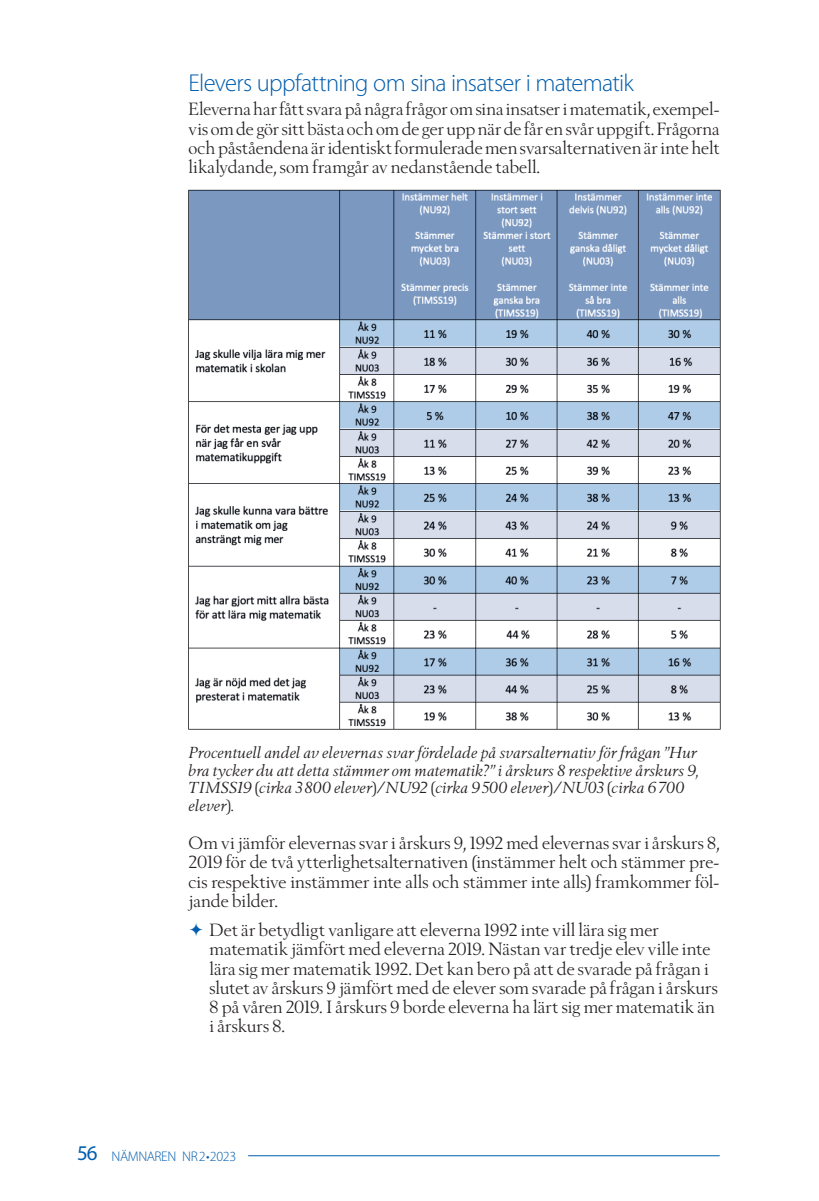
<style>
.page{position:relative;width:819px;height:1201px;background:#fff}
.page>*{position:absolute;margin:0;border:0;box-sizing:border-box;transform-origin:0 0}
.t1{font:300 24.5px "Myriad Pro";letter-spacing:-.03em;color:#015dad}
.t2{font:17.5px/19.2px "Berling Nova Display Pro";color:#231f20;text-align:justify}
.t3{font:italic 15.75px/17.5px "Berling Nova Display Pro";letter-spacing:.005em;color:#231f20}
.t4{font:300 14px "Myriad Pro";letter-spacing:-.03em;color:#015dad}
.s1{font-style:normal}
.s2{font-weight:400;font-size:21px}
</style>
<div class="page">
<hr style="left:248px;top:1155px;width:471px;height:1px;background:#015dad">
<img style="left:188px;top:189px;width:533px;height:541px">
<h1 class="t1" style="left:189px;top:69px;width:447px">Elevers uppfattning om sina insatser i matematik</h1>
<p class="t2" style="left:189px;top:99px;width:532px">Eleverna har fått svara på några frågor om sina insatser i matematik, exempel&shy;vis om de gör sitt bästa och om de ger upp när de får en svår uppgift. Frågorna och påståendena är identiskt formulerade men svarsalternativen är inte helt likalydande, som framgår av nedanstående tabell.</p>
<p class="t3" style="left:189px;top:744px;width:511px">Procentuell andel av elevernas svar fördelade på svarsalternativ för frågan ”Hur bra tycker du att detta stämmer om matematik?” i årskurs 8 respektive årskurs 9, TIMSS19 <span class="s1">(</span>cirka 3800 elever<span class="s1">)</span>/NU92 <span class="s1">(</span>cirka 9500 elever<span class="s1">)</span>/NU03 <span class="s1">(</span>cirka 6700 elever<span class="s1">)</span>.</p>
<p class="t2" style="left:189px;top:833px;width:532px">Om vi jämför elevernas svar i årskurs 9, 1992 med elevernas svar i årskurs 8, 2019 för de två ytterlighetsalternativen (instämmer helt och stämmer pre&shy;cis respektive instämmer inte alls och stämmer inte alls) framkommer föl&shy;jande bilder.</p>
<p class="t2" style="left:210px;top:920px;width:509px;text-align:left">Det är betydligt vanligare att eleverna 1992 inte vill lära sig mer matematik jämfört med eleverna 2019. Nästan var tredje elev ville inte lära sig mer matematik 1992. Det kan bero på att de svarade på frågan i slutet av årskurs 9 jämfört med de elever som svarade på frågan i årskurs 8 på våren 2019. I årskurs 9 borde eleverna ha lärt sig mer matematik än i årskurs 8.</p>
<p class="t4" style="left:77px;top:1148px;width:161px"><span class="s2">56</span> NÄMNAREN NR2•2023</p>
</div>
